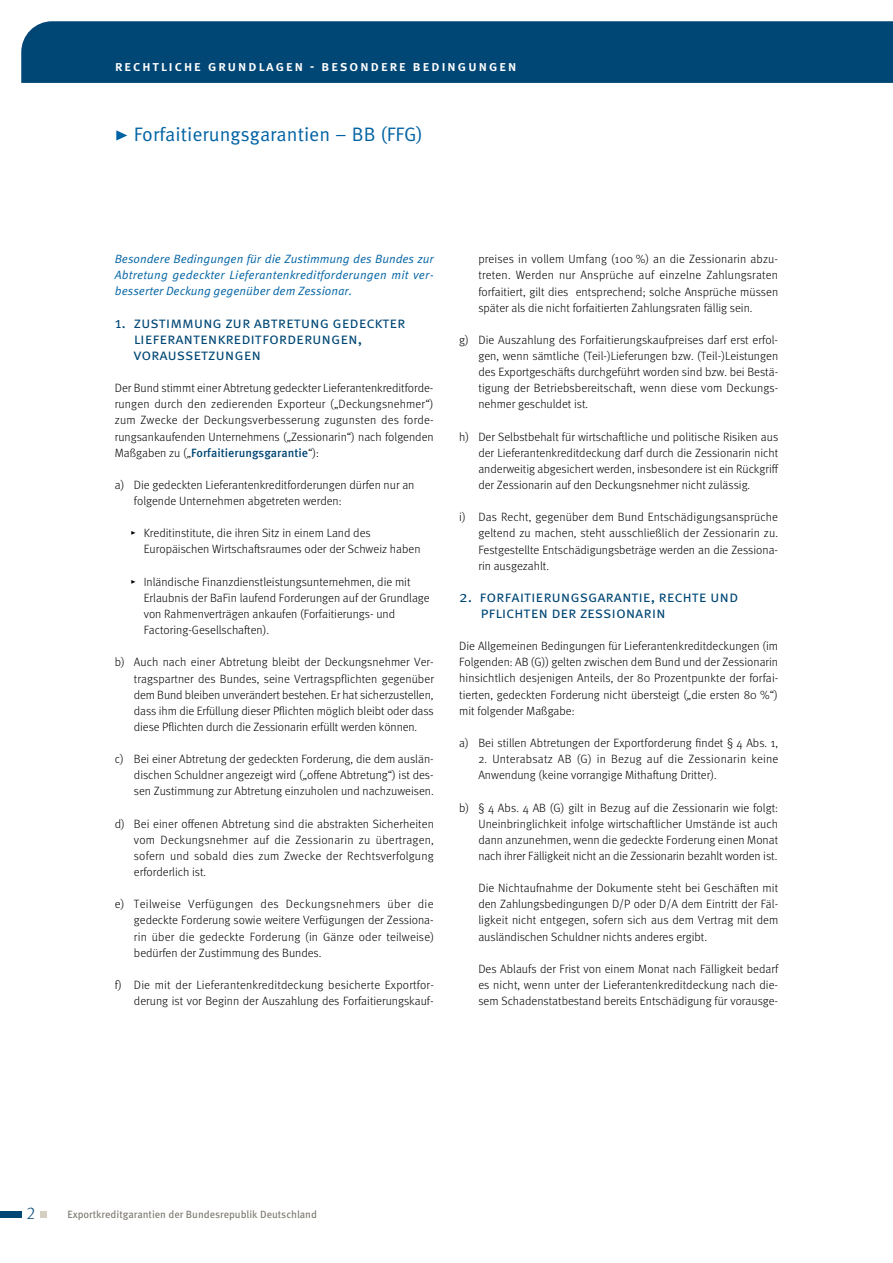
<style>
.page{position:relative;width:893px;height:1263px;background:#fff}
.page>*{position:absolute;margin:0;border:0;box-sizing:border-box;transform-origin:0 0}
.t1{font:19.5px "Meta Pro Norm";color:#0063a4}
.t2{font:300 17.25px "Meta Pro";color:#004775}
.t3{font:15.75px/16.2px "Meta Pro Norm";letter-spacing:-.01em;color:#004775}
.t4{font:500 14.7px "Meta Pro";letter-spacing:.1em;color:#fff}
.t5{font:300 12px/16.2px "Meta Pro";color:#000;text-align:justify}
.t6{font:12px/16.2px "Meta Pro Norm Ita";color:#0063a4;text-align:justify}
.t7{font:10.5px "Meta Pro";letter-spacing:-.005em;color:#7a766d}
.s1{font-weight:500;color:#004775}
</style>
<div class="page">
<div style="left:0;top:1211px;width:21px;height:7px;background:#004775"></div>
<div style="left:40px;top:1211px;width:7px;height:7px;background:#d5cfc2"></div>
<div style="left:21px;top:21px;width:872px;height:62px;background:#004775"></div>
<svg style="left:116px;top:130px;width:11px;height:11px"></svg>
<p class="t4" style="left:115px;top:54px;width:403px">rechtliche grundlagen - besondere bedingungen</p>
<h1 class="t1" style="left:134px;top:119px;width:291px">Forfaitierungsgarantien – BB (FFG)</h1>
<p class="t6" style="left:115px;top:250px;width:320px">Besondere Bedingungen für die Zustimmung des Bundes zur Abtretung gedeckter Lieferantenkreditforderungen mit ver&shy;besserter Deckung gegenüber dem Zessionar.</p>
<h3 class="t3" style="left:134px;top:313px;width:273px;text-indent:-19px">1. zustimmung zur abtretung gedeckter lieferantenkreditforderungen, voraussetzungen</h3>
<p class="t5" style="left:115px;top:379px;width:320px">Der Bund stimmt einer Abtretung gedeckter Lieferantenkreditforde&shy;rungen durch den zedierenden Exporteur („Deckungsnehmer“) zum Zwecke der Deckungsverbesserung zugunsten des forde&shy;rungsankaufenden Unternehmens („Zessionarin“) nach folgenden Maßgaben zu („<span class="s1">Forfaitierungsgarantie</span>“):</p>
<p class="t5" style="left:134px;top:476px;width:282px;text-indent:-19px">a) Die gedeckten Lieferantenkreditforderungen dürfen nur an folgende Unternehmen abgetreten werden:</p>
<p class="t5" style="left:144px;top:524px;width:278px;text-indent:-13px">▸ Kreditinstitute, die ihren Sitz in einem Land des<br>Europäischen Wirtschaftsraumes oder der Schweiz haben</p>
<p class="t5" style="left:144px;top:573px;width:288px;text-align:left;text-indent:-13px">▸ Inländische Finanzdienstleistungsunternehmen, die mit Erlaubnis der BaFin laufend Forderungen auf der Grundlage von Rahmenverträgen ankaufen (Forfaitierungs- und Factoring-Gesellschaften).</p>
<p class="t5" style="left:134px;top:653px;width:301px;text-indent:-19px">b) Auch nach einer Abtretung bleibt der Deckungsnehmer Ver&shy;tragspartner des Bundes, seine Vertragspflichten gegenüber dem Bund bleiben unverändert bestehen. Er hat sicherzustellen, dass ihm die Erfüllung dieser Pflichten möglich bleibt oder dass diese Pflichten durch die Zessionarin erfüllt werden können.</p>
<p class="t5" style="left:134px;top:750px;width:301px;text-indent:-19px">c) Bei einer Abtretung der gedeckten Forderung, die dem auslän&shy;dischen Schuldner angezeigt wird („offene Abtretung“) ist des&shy;sen Zustimmung zur Abtretung einzuholen und nachzuweisen.</p>
<p class="t5" style="left:134px;top:815px;width:301px;text-indent:-19px">d) Bei einer offenen Abtretung sind die abstrakten Sicherheiten vom Deckungsnehmer auf die Zessionarin zu übertragen, sofern und sobald dies zum Zwecke der Rechtsverfolgung erforderlich ist.</p>
<p class="t5" style="left:134px;top:895px;width:302px;text-indent:-19px">e) Teilweise Verfügungen des Deckungsnehmers über die gedeckte Forderung sowie weitere Verfügungen der Zessiona&shy;rin über die gedeckte Forderung (in Gänze oder teilweise) bedürfen der Zustimmung des Bundes.</p>
<p class="t5" style="left:115px;top:976px;width:321px;text-align:right">f) Die mit der Lieferantenkreditdeckung besicherte Exportfor&shy;derung ist vor Beginn der Auszahlung des Forfaitierungskauf-</p>
<p class="t5" style="left:478px;top:250px;width:301px">preises in vollem Umfang (100 %) an die Zessionarin abzu&shy;treten. Werden nur Ansprüche auf einzelne Zahlungsraten forfaitiert, gilt dies entsprechend; solche Ansprüche müssen später als die nicht forfaitierten Zahlungsraten fällig sein.</p>
<p class="t5" style="left:478px;top:331px;width:301px;text-indent:-19px">g) Die Auszahlung des Forfaitierungskaufpreises darf erst erfol&shy;gen, wenn sämtliche (Teil-)Lieferungen bzw. (Teil-)Leistungen des Exportgeschäfts durchgeführt worden sind bzw. bei Bestä&shy;tigung der Betriebsbereitschaft, wenn diese vom Deckungs&shy;nehmer geschuldet ist.</p>
<p class="t5" style="left:478px;top:428px;width:302px;text-indent:-19px">h) Der Selbstbehalt für wirtschaftliche und politische Risiken aus der Lieferantenkreditdeckung darf durch die Zessionarin nicht anderweitig abgesichert werden, insbesondere ist ein Rückgriff der Zessionarin auf den Deckungsnehmer nicht zulässig.</p>
<p class="t5" style="left:478px;top:508px;width:301px;text-indent:-19px">i) Das Recht, gegenüber dem Bund Entschädigungsansprüche geltend zu machen, steht ausschließlich der Zessionarin zu.<br>Festgestellte Entschädigungsbeträge werden an die Zessiona&shy;rin ausgezahlt.</p>
<h3 class="t3" style="left:480px;top:587px;width:259px;text-indent:-21px">2. forfaitierungsgarantie, rechte und pflichten der zessionarin</h3>
<p class="t5" style="left:459px;top:637px;width:321px">Die Allgemeinen Bedingungen für Lieferantenkreditdeckungen (im Folgenden: AB (G)) gelten zwischen dem Bund und der Zessionarin hinsichtlich desjenigen Anteils, der 80 Prozentpunkte der forfai&shy;tierten, gedeckten Forderung nicht übersteigt („die ersten 80 %“) mit folgender Maßgabe:</p>
<p class="t5" style="left:459px;top:734px;width:320px">a) Bei stillen Abtretungen der Exportforderung findet § 4 Abs. 1,</p>
<p class="t5" style="left:478px;top:750px;width:301px">2. Unterabsatz AB (G) in Bezug auf die Zessionarin keine<br>Anwendung (keine vorrangige Mithaftung Dritter).</p>
<p class="t5" style="left:478px;top:799px;width:301px;text-indent:-19px">b) § 4 Abs. 4 AB (G) gilt in Bezug auf die Zessionarin wie folgt:<br>Uneinbringlichkeit infolge wirtschaftlicher Umstände ist auch dann anzunehmen, wenn die gedeckte Forderung einen Monat nach ihrer Fälligkeit nicht an die Zessionarin bezahlt worden ist.</p>
<p class="t5" style="left:478px;top:879px;width:301px">Die Nichtaufnahme der Dokumente steht bei Geschäften mit den Zahlungsbedingungen D/P oder D/A dem Eintritt der Fäl&shy;ligkeit nicht entgegen, sofern sich aus dem Vertrag mit dem ausländischen Schuldner nichts anderes ergibt.</p>
<p class="t5" style="left:478px;top:960px;width:301px">Des Ablaufs der Frist von einem Monat nach Fälligkeit bedarf es nicht, wenn unter der Lieferantenkreditdeckung nach die&shy;sem Schadenstatbestand bereits Entschädigung für vorausge-</p>
<h2 class="t2" style="left:26px;top:1200px;width:10px">2</h2>
<p class="t7" style="left:67px;top:1206px;width:251px">Exportkreditgarantien der Bundesrepublik Deutschland</p>
</div>
